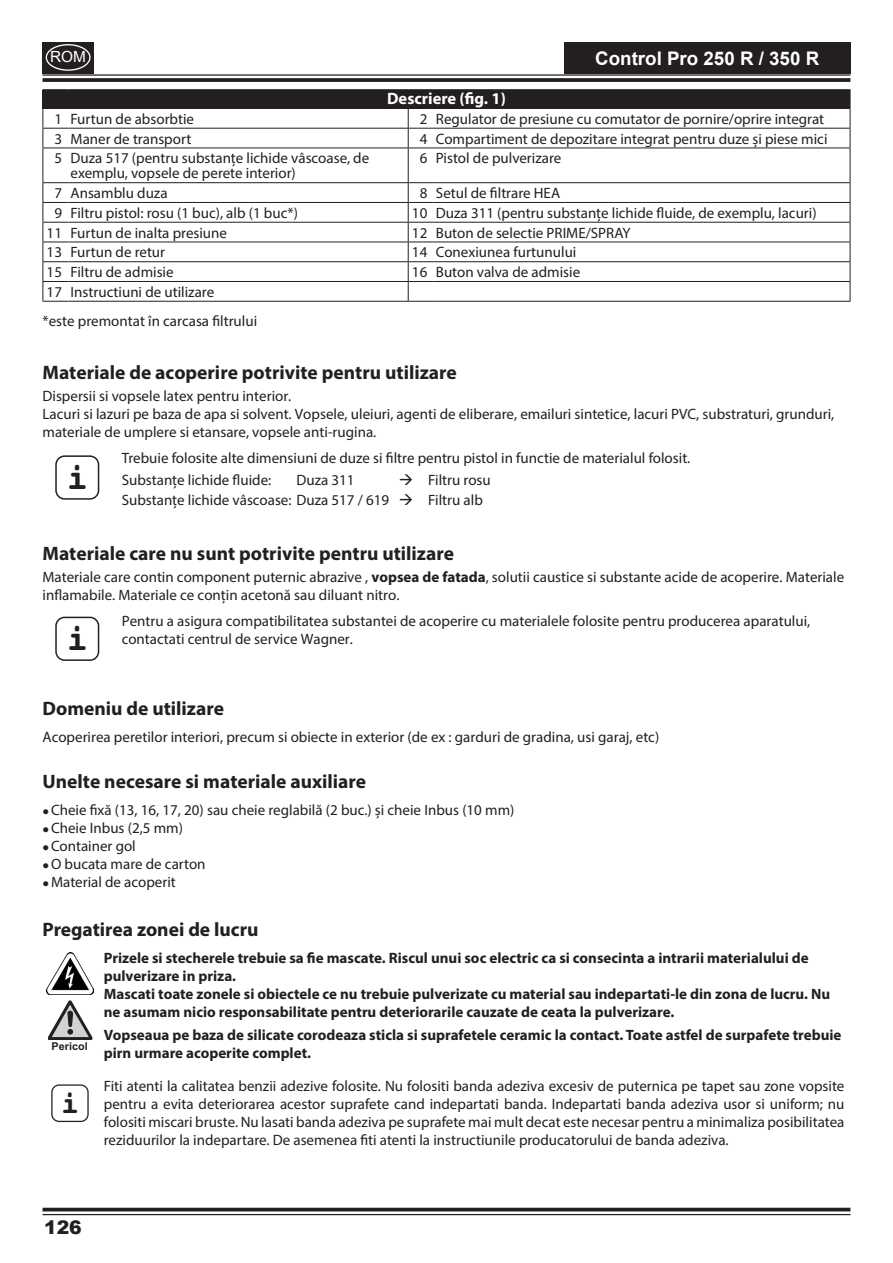
<style>
.page{position:relative;width:893px;height:1263px;background:#fff}
.page>*{position:absolute;margin:0;border:0;box-sizing:border-box;transform-origin:0 0}
.t1{font:700 36px "Courier";color:#231f20}
.t2{font:700 30.6px "Courier";color:#231f20}
.t3{font:700 19.5px "Myriad Pro";color:#231f20}
.t4{font:700 18.75px "Arial";color:#fff}
.t5{font:900 18.75px "Arial";color:#231f20}
.t6{font:700 16.5px "Myriad Pro";color:#fff}
.t7{font:15.45px "Arial";color:#fff}
.t8{font:15px/18px "Myriad Pro";color:#231f20}
.t9{font:700 15px/18px "Myriad Pro";color:#231f20}
.t10{font:700 10.8px "Arial";color:#231f20}
.s1{font-weight:700}
.s2{font-size:24px}
</style>
<div class="page">
<hr style="left:43px;top:74px;width:807px;height:2px;background:#231f20">
<svg style="left:43px;top:78px;width:807px;height:4px;background:#302c2d"></svg>
<hr style="left:43px;top:1208px;width:807px;height:3px;background:#231f20">
<hr style="left:43px;top:1214px;width:807px;height:1px;background:#231f20">
<div style="left:564px;top:43px;width:286px;height:31px;background:#231f20"></div>
<div style="left:43px;top:43px;width:51px;height:31px;background:#231f20"></div>
<div style="left:46px;top:44px;width:45px;height:27px;border:1px solid #fff;border-radius:50%"></div>
<div style="left:43px;top:90px;width:807px;height:18px;background:#231f20"></div>
<hr style="left:68px;top:89px;width:340px;height:1px;background:#231f20">
<svg style="left:408px;top:89px;width:26px;height:1px"></svg>
<hr style="left:434px;top:89px;width:416px;height:1px;background:#231f20">
<hr style="left:68px;top:108px;width:340px;height:1px;background:#231f20">
<hr style="left:434px;top:108px;width:416px;height:1px;background:#231f20">
<hr style="left:68px;top:128px;width:340px;height:1px;background:#231f20">
<hr style="left:434px;top:128px;width:416px;height:1px;background:#231f20">
<svg style="left:850px;top:90px;width:1px;height:58px"></svg>
<svg style="left:43px;top:89px;width:25px;height:60px"></svg>
<hr style="left:43px;top:148px;width:1px;height:34px;background:#231f20">
<hr style="left:68px;top:148px;width:340px;height:1px;background:#231f20">
<svg style="left:408px;top:108px;width:26px;height:41px"></svg>
<hr style="left:408px;top:148px;width:1px;height:34px;background:#231f20">
<hr style="left:434px;top:148px;width:416px;height:1px;background:#231f20">
<hr style="left:850px;top:148px;width:1px;height:34px;background:#231f20">
<svg style="left:42px;top:182px;width:809px;height:479px"></svg>
<img style="left:46px;top:952px;width:48px;height:42px">
<svg style="left:49px;top:1000px;width:43px;height:40px"></svg>
<div style="left:51px;top:1084px;width:38px;height:38px;border:1px solid #231f20;border-radius:7px"></div>
<p class="t7" style="left:50px;top:46px;width:37px">ROM</p>
<p class="t4" style="left:595px;top:46px;width:226px">Control Pro 250 R / 350 R</p>
<p class="t6" style="left:387px;top:88px;width:120px">Descriere (fig. 1)</p>
<p class="t8" style="left:54px;top:110px;width:141px">1 Furtun de absorbtie</p>
<p class="t8" style="left:420px;top:110px;width:406px">2 Regulator de presiune cu comutator de pornire/oprire integrat</p>
<p class="t8" style="left:54px;top:129px;width:138px">3 Maner de transport</p>
<p class="t8" style="left:420px;top:129px;width:409px">4 Compartiment de depozitare integrat pentru duze și piese mici</p>
<p class="t8" style="left:71px;top:151px;width:300px;line-height:15px;text-indent:-16px">5 Duza 517 (pentru substanțe lichide vâscoase, de exemplu, vopsele de perete interior)</p>
<p class="t8" style="left:420px;top:149px;width:143px">6 Pistol de pulverizare</p>
<p class="t8" style="left:54px;top:184px;width:115px">7 Ansamblu duza</p>
<p class="t8" style="left:420px;top:184px;width:142px">8 Setul de filtrare HEA</p>
<p class="t8" style="left:54px;top:204px;width:245px">9 Filtru pistol: rosu (1 buc), alb (1 buc*)</p>
<p class="t8" style="left:412px;top:204px;width:406px">10 Duza 311 (pentru substanțe lichide fluide, de exemplu, lacuri)</p>
<p class="t8" style="left:47px;top:223px;width:182px">11 Furtun de inalta presiune</p>
<p class="t8" style="left:412px;top:223px;width:220px">12 Buton de selectie PRIME/SPRAY</p>
<p class="t8" style="left:47px;top:243px;width:120px">13 Furtun de retur</p>
<p class="t8" style="left:412px;top:243px;width:166px">14 Conexiunea furtunului</p>
<p class="t8" style="left:47px;top:263px;width:129px">15 Filtru de admisie</p>
<p class="t8" style="left:412px;top:263px;width:170px">16 Buton valva de admisie</p>
<p class="t8" style="left:43px;top:277px;width:216px;line-height:29.1px">17 Instructiuni de utilizare<br>*este premontat în carcasa filtrului</p>
<h3 class="t3" style="left:43px;top:360px;width:416px">Materiale de acoperire potrivite pentru utilizare</h3>
<p class="t8" style="left:43px;top:386px;width:793px">Dispersii si vopsele latex pentru interior.<br>Lacuri si lazuri pe baza de apa si solvent. Vopsele, uleiuri, agenti de eliberare, emailuri sintetice, lacuri PVC, substraturi, grunduri, materiale de umplere si etansare, vopsele anti-rugina.</p>
<h1 class="t1" style="left:66px;top:457px;width:23px">i</h1>
<p class="t8" style="left:122px;top:447px;width:570px;line-height:21.5px">Trebuie folosite alte dimensiuni de duze si filtre pentru pistol in functie de materialul folosit.<br>Substanțe lichide fluide:</p>
<p class="t8" style="left:122px;top:469px;width:371px;line-height:20.1px;text-indent:277px">→ Filtru rosu<br>Substanțe lichide vâscoase: Duza 517 / 619 → Filtru alb</p>
<h3 class="t3" style="left:43px;top:541px;width:413px">Materiale care nu sunt potrivite pentru utilizare</h3>
<p class="t8" style="left:43px;top:567px;width:803px">Materiale care contin component puternic abrazive , <span class="s1">vopsea de fatada</span>, solutii caustice si substante acide de acoperire. Materiale inflamabile. Materiale ce conțin acetonă sau diluant nitro.</p>
<h1 class="t1" style="left:66px;top:618px;width:23px">i</h1>
<p class="t8" style="left:122px;top:612px;width:690px">Pentru a asigura compatibilitatea substantei de acoperire cu materialele folosite pentru producerea aparatului, contactati centrul de service Wagner.</p>
<p class="t8" style="left:296px;top:470px;width:60px">Duza 311</p>
<h3 class="t3" style="left:43px;top:695px;width:183px">Domeniu de utilizare</h3>
<p class="t8" style="left:43px;top:728px;width:618px">Acoperirea peretilor interiori, precum si obiecte in exterior (de ex : garduri de gradina, usi garaj, etc)</p>
<h3 class="t3" style="left:43px;top:768px;width:325px">Unelte necesare si materiale auxiliare</h3>
<p class="t8" style="left:43px;top:801px;width:473px"><span class="s2">•</span>Cheie fixă (13, 16, 17, 20) sau cheie reglabilă (2 buc.) și cheie Inbus (10 mm)</p>
<p class="t8" style="left:43px;top:819px;width:142px"><span class="s2">•</span>Cheie Inbus (2,5 mm)</p>
<p class="t8" style="left:43px;top:837px;width:95px"><span class="s2">•</span>Container gol</p>
<p class="t8" style="left:43px;top:855px;width:165px"><span class="s2">•</span>O bucata mare de carton</p>
<p class="t8" style="left:43px;top:873px;width:135px"><span class="s2">•</span>Material de acoperit</p>
<h3 class="t3" style="left:43px;top:916px;width:217px">Pregatirea zonei de lucru</h3>
<p class="t10" style="left:52px;top:1039px;width:38px">Pericol</p>
<h2 class="t2" style="left:61px;top:1086px;width:20px">i</h2>
<p class="t9" style="left:104px;top:949px;width:728px">Prizele si stecherele trebuie sa fie mascate. Riscul unui soc electric ca si consecinta a intrarii materialului de pulverizare in priza.<br>Mascati toate zonele si obiectele ce nu trebuie pulverizate cu material sau indepartati-le din zona de lucru. Nu ne asumam nicio responsabilitate pentru deteriorarile cauzate de ceata la pulverizare.</p>
<p class="t9" style="left:104px;top:1025px;width:739px">Vopseaua pe baza de silicate corodeaza sticla si suprafetele ceramic la contact. Toate astfel de surpafete trebuie pirn urmare acoperite complet.</p>
<p class="t8" style="left:104px;top:1077px;width:742px;text-align:justify">Fiti atenti la calitatea benzii adezive folosite. Nu folositi banda adeziva excesiv de puternica pe tapet sau zone vopsite pentru a evita deteriorarea acestor suprafete cand indepartati banda. Indepartati banda adeziva usor si uniform; nu folositi miscari bruste. Nu lasati banda adeziva pe suprafete mai mult decat este necesar pentru a minimaliza posibilitatea reziduurilor la indepartare. De asemenea fiti atenti la instructiunile producatorului de banda adeziva.</p>
<p class="t5" style="left:44px;top:1213px;width:39px">126</p>
</div>
